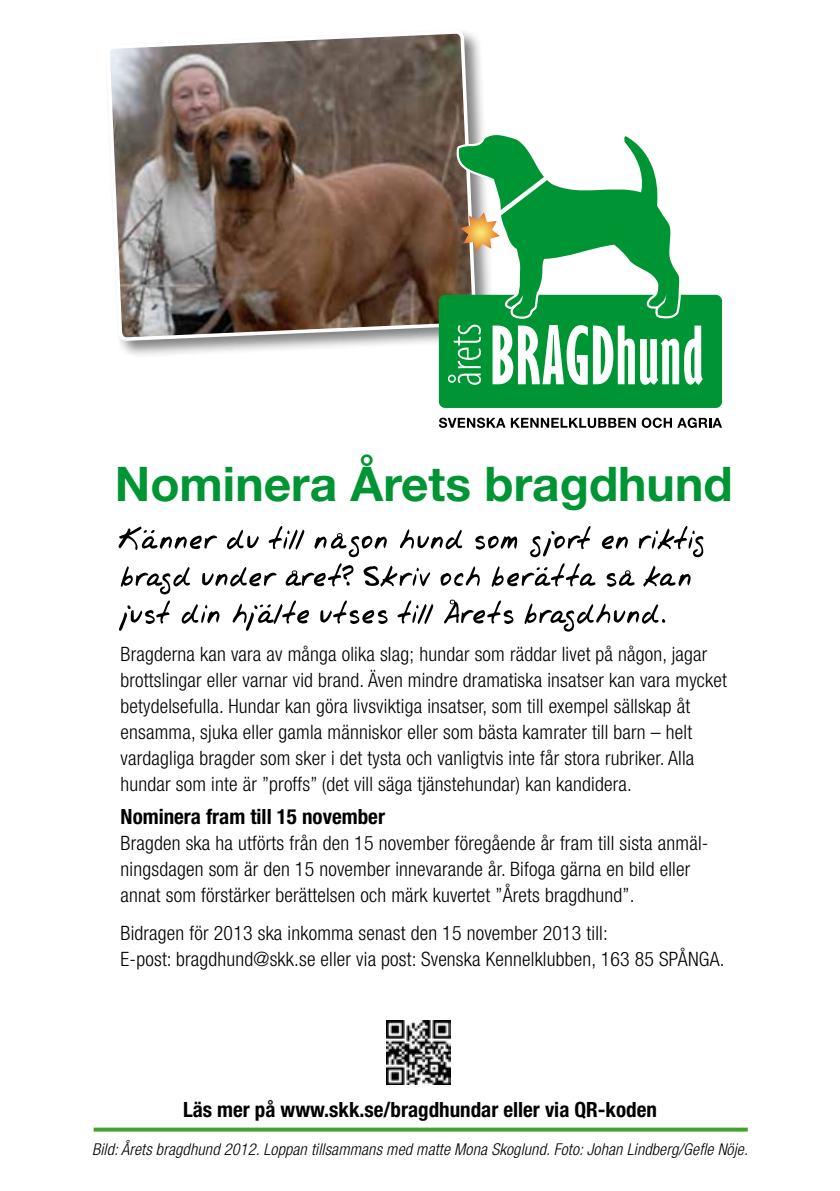
<style>
.page{position:relative;width:840px;height:1191px;background:#fff}
.page>*{position:absolute;margin:0;border:0;box-sizing:border-box;transform-origin:0 0}
.t1{font:700 47.8px "Helvetica Neue LT Std";color:#009534}
.t2{font:700 condensed 21px "Helvetica Neue LT Std";color:#000}
.t3{font:300 condensed 19.8px/26px "Helvetica Neue LT Std";letter-spacing:.01em;color:#000}
.t4{font:italic 300 condensed 16.4px "Helvetica Neue LT Std";letter-spacing:.01em;color:#000}
</style>
<div class="page">
<div style="left:104px;top:28px;width:391px;height:332px;background:#000;opacity:.5"></div>
<svg style="left:105px;top:32px;width:369px;height:328px;background:#837268"></svg>
<div style="left:438px;top:295px;width:283px;height:113px;background:#009534;border-radius:6px"></div>
<svg style="left:492px;top:325px;width:210px;height:60px"></svg>
<svg style="left:447px;top:325px;width:34px;height:60px"></svg>
<svg style="left:438px;top:417px;width:197px;height:11px"></svg>
<svg style="left:641px;top:417px;width:80px;height:11px"></svg>
<svg style="left:455px;top:133px;width:226px;height:186px"></svg>
<svg style="left:460px;top:173px;width:91px;height:79px"></svg>
<svg style="left:513px;top:295px;width:10px;height:12px"></svg>
<svg style="left:656px;top:293px;width:10px;height:15px"></svg>
<svg style="left:94px;top:1127px;width:653px;height:4px;background:#60af4b"></svg>
<img style="left:386px;top:1020px;width:64px;height:64px">
<svg style="left:118px;top:526px;width:99px;height:24px"></svg>
<svg style="left:227px;top:530px;width:32px;height:19px"></svg>
<svg style="left:268px;top:526px;width:36px;height:23px"></svg>
<svg style="left:314px;top:533px;width:72px;height:24px"></svg>
<svg style="left:400px;top:529px;width:62px;height:20px"></svg>
<svg style="left:475px;top:536px;width:42px;height:13px"></svg>
<svg style="left:530px;top:526px;width:60px;height:31px"></svg>
<svg style="left:601px;top:535px;width:26px;height:14px"></svg>
<svg style="left:638px;top:526px;width:65px;height:31px"></svg>
<svg style="left:121px;top:566px;width:69px;height:28px"></svg>
<svg style="left:202px;top:567px;width:74px;height:19px"></svg>
<svg style="left:285px;top:563px;width:68px;height:23px"></svg>
<svg style="left:363px;top:565px;width:67px;height:22px"></svg>
<svg style="left:440px;top:566px;width:39px;height:20px"></svg>
<svg style="left:491px;top:563px;width:104px;height:24px"></svg>
<svg style="left:606px;top:570px;width:28px;height:17px"></svg>
<svg style="left:643px;top:565px;width:47px;height:22px"></svg>
<svg style="left:119px;top:600px;width:51px;height:31px"></svg>
<svg style="left:181px;top:604px;width:38px;height:19px"></svg>
<svg style="left:232px;top:600px;width:77px;height:31px"></svg>
<svg style="left:320px;top:600px;width:67px;height:24px"></svg>
<svg style="left:397px;top:600px;width:36px;height:24px"></svg>
<svg style="left:444px;top:599px;width:69px;height:25px"></svg>
<svg style="left:524px;top:603px;width:141px;height:28px"></svg>
<h1 class="t1" style="left:115px;top:454px;width:619px">Nominera Årets bragdhund</h1>
<p class="t3" style="left:120px;top:641px;width:607px">Bragderna kan vara av många olika slag; hundar som räddar livet på någon, jagar brottslingar eller varnar vid brand. Även mindre dramatiska insatser kan vara mycket betydelsefulla. Hundar kan göra livsviktiga insatser, som till exempel sällskap åt ensamma, sjuka eller gamla människor eller som bästa kamrater till barn – helt vardagliga bragder som sker i det tysta och vanligtvis inte får stora rubriker. Alla hundar som inte är ”proffs” (det vill säga tjänstehundar) kan kandidera.</p>
<p class="t2" style="left:120px;top:803px;width:266px">Nominera fram till 15 november</p>
<p class="t3" style="left:120px;top:830px;width:589px">Bragden ska ha utförts från den 15 november föregående år fram till sista anmäl&shy;ningsdagen som är den 15 november innevarande år. Bifoga gärna en bild eller annat som förstärker berättelsen och märk kuvertet ”Årets bragdhund”.</p>
<p class="t3" style="left:120px;top:919px;width:605px">Bidragen för 2013 ska inkomma senast den 15 november 2013 till:<br>E-post: bragdhund@skk.se eller via post: Svenska Kennelklubben, 163 85 SPÅNGA.</p>
<p class="t2" style="left:183px;top:1097px;width:475px">Läs mer på www.skk.se/bragdhundar eller via QR-koden</p>
<p class="t4" style="left:92px;top:1140px;width:657px">Bild: Årets bragdhund 2012. Loppan tillsammans med matte Mona Skoglund. Foto: Johan Lindberg/Gefle Nöje.</p>
</div>
